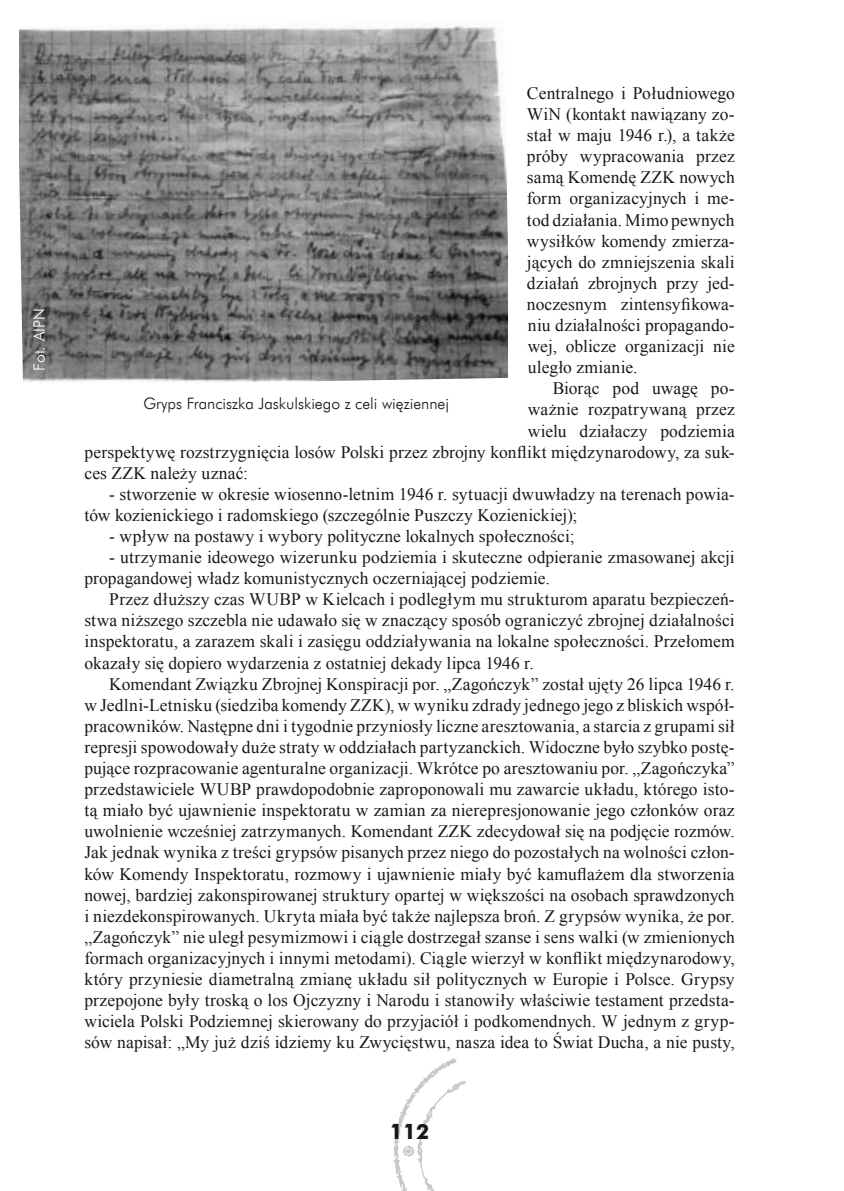
<style>
.page{position:relative;width:844px;height:1191px;background:#fff}
.page>*{position:absolute;margin:0;border:0;box-sizing:border-box;transform-origin:0 0}
.t1{font:700 21px "Futura EU";color:#1a171c}
.t2{font:17.5px/21px "Times New Roman";letter-spacing:.005em;color:#1a171c;text-align:justify}
.t3{font:15.75px "Futura Lt EU";color:#1a171c}
.t4{font:15.75px "Futura Lt EU";color:#fff}
</style>
<div class="page">
<img style="left:393px;top:1058px;width:72px;height:133px">
<img style="left:20px;top:25px;width:487px;height:357px">
<p class="t4" style="left:29px;top:370px;width:63px;rotate:-90deg">Fot. AIPN</p>
<p class="t2" style="left:527px;top:82px;width:209px">Centralnego i Południowego WiN (kontakt nawiązany zo&shy;stał w maju 1946 r.), a także próby wypracowania przez samą Komendę ZZK nowych form organizacyjnych i me&shy;tod działania. Mimo pewnych wysiłków komendy zmierza&shy;jących do zmniejszenia skali działań zbrojnych przy jed&shy;noczesnym zintensyfikowa&shy;niu działalności propagando&shy;wej, oblicze organizacji nie uległo zmianie.</p>
<p class="t2" style="left:552px;top:378px;width:183px">Biorąc pod uwagę po-</p>
<p class="t2" style="left:527px;top:399px;width:208px">ważnie rozpatrywaną przez</p>
<p class="t2" style="left:527px;top:420px;width:208px">wielu działaczy podziemia</p>
<p class="t2" style="left:84px;top:441px;width:651px">perspektywę rozstrzygnięcia losów Polski przez zbrojny konflikt międzynarodowy, za suk-</p>
<p class="t2" style="left:84px;top:462px;width:165px">ces ZZK należy uznać:</p>
<p class="t2" style="left:84px;top:483px;width:651px;text-indent:25px">- stworzenie w okresie wiosenno-letnim 1946 r. sytuacji dwuwładzy na terenach powia&shy;tów kozienickiego i radomskiego (szczególnie Puszczy Kozienickiej);</p>
<p class="t2" style="left:109px;top:525px;width:467px">- wpływ na postawy i wybory polityczne lokalnych społeczności;</p>
<p class="t2" style="left:84px;top:546px;width:651px;text-indent:25px">- utrzymanie ideowego wizerunku podziemia i skuteczne odpieranie zmasowanej akcji propagandowej władz komunistycznych oczerniającej podziemie.</p>
<p class="t2" style="left:84px;top:588px;width:651px;text-indent:25px">Przez dłuższy czas WUBP w Kielcach i podległym mu strukturom aparatu bezpieczeń&shy;stwa niższego szczebla nie udawało się w znaczący sposób ograniczyć zbrojnej działalności inspektoratu, a zarazem skali i zasięgu oddziaływania na lokalne społeczności. Przełomem okazały się dopiero wydarzenia z ostatniej dekady lipca 1946 r.</p>
<p class="t2" style="left:84px;top:673px;width:651px;text-indent:25px">Komendant Związku Zbrojnej Konspiracji por. „Zagończyk” został ujęty 26 lipca 1946 r. w Jedlni-Letnisku (siedziba komendy ZZK), w wyniku zdrady jednego jego z bliskich współ&shy;pracowników. Następne dni i tygodnie przyniosły liczne aresztowania, a starcia z grupami sił represji spowodowały duże straty w oddziałach partyzanckich. Widoczne było szybko postę&shy;pujące rozpracowanie agenturalne organizacji. Wkrótce po aresztowaniu por. „Zagończyka” przedstawiciele WUBP prawdopodobnie zaproponowali mu zawarcie układu, którego isto&shy;tą miało być ujawnienie inspektoratu w zamian za nierepresjonowanie jego członków oraz uwolnienie wcześniej zatrzymanych. Komendant ZZK zdecydował się na podjęcie rozmów.<br>Jak jednak wynika z treści grypsów pisanych przez niego do pozostałych na wolności człon&shy;ków Komendy Inspektoratu, rozmowy i ujawnienie miały być kamuflażem dla stworzenia nowej, bardziej zakonspirowanej struktury opartej w większości na osobach sprawdzonych i niezdekonspirowanych. Ukryta miała być także najlepsza broń. Z grypsów wynika, że por. „Zagończyk” nie uległ pesymizmowi i ciągle dostrzegał szanse i sens walki (w zmienionych formach organizacyjnych i innymi metodami). Ciągle wierzył w konflikt międzynarodowy, który przyniesie diametralną zmianę układu sił politycznych w Europie i Polsce. Grypsy przepojone były troską o los Ojczyzny i Narodu i stanowiły właściwie testament przedsta&shy;wiciela Polski Podziemnej skierowany do przyjaciół i podkomendnych. W jednym z gryp&shy;sów napisał: „My już dziś idziemy ku Zwycięstwu, nasza idea to Świat Ducha, a nie pusty,</p>
<p class="t3" style="left:143px;top:394px;width:307px">Gryps Franciszka Jaskulskiego z celi więziennej</p>
<p class="t1" style="left:390px;top:1118px;width:14px">112</p>
</div>
